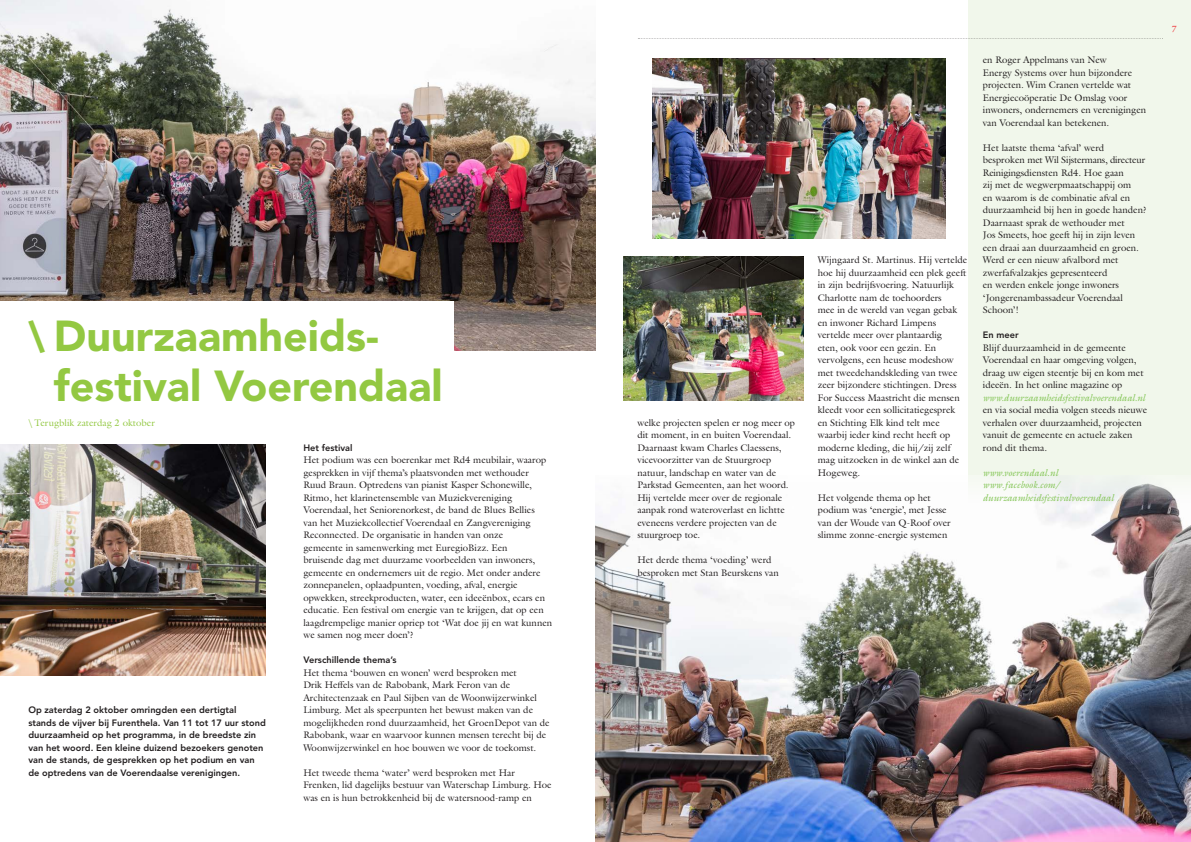
<style>
.page{position:relative;width:1191px;height:842px;background:#fff}
.page>*{position:absolute;margin:0;border:0;box-sizing:border-box;transform-origin:0 0}
.Kop_groot{font:900 43px "Avenir LT Std";color:#93c842}
.platte_tekst{font:9.6px/12.5px "Galliard Pro";color:#231f20}
.platte_tekst-2{font:italic 9.6px/12.5px "Galliard Pro";letter-spacing:-.01em;color:#83c555}
.platte_tekst_tabel{font:9.6px "Galliard Pro";color:#93c842}
.platte_tekst-3{font:800 9.2px/12.5px "Avenir LT Std";color:#231f20}
.t1{font:9px "Galliard Pro";color:#ee2e33}
.s1{font-size:40.5px}
</style>
<div class="page">
<div style="left:968px;top:0;width:223px;height:842px;background:#f1f7eb"></div>
<svg style="left:638px;top:38px;width:525px;height:1px"></svg>
<img style="left:652px;top:59px;width:293px;height:179px">
<img style="left:0;top:0;width:595px;height:351px">
<div style="left:0;top:301px;width:289px;height:499px;background:#fff"></div>
<img style="left:0;top:445px;width:266px;height:231px">
<img style="left:595px;top:483px;width:596px;height:359px">
<div style="left:289px;top:301px;width:165px;height:499px;background:#fff"></div>
<img style="left:624px;top:257px;width:179px;height:143px">
<p class="Kop_groot" style="left:28px;top:310px;width:352px"><span class="s1">\</span> Duurzaamheids-</p>
<p class="Kop_groot" style="left:54px;top:360px;width:390px">festival Voerendaal</p>
<p class="platte_tekst_tabel" style="left:29px;top:416px;width:127px">\ Terugblik zaterdag 2 oktober</p>
<p class="platte_tekst-3" style="left:303px;top:441px;width:51px">Het festival</p>
<p class="platte_tekst" style="left:303px;top:453px;width:250px">Het podium was een boerenkar met Rd4 meubilair, waarop gesprekken in vijf thema’s plaatsvonden met wethouder Ruud Braun. Optredens van pianist Kasper Schonewille, Ritmo, het klarinetensemble van Muziekvereniging Voerendaal, het Seniorenorkest, de band de Blues Bellies<br>van het Muziekcollectief Voerendaal en Zangvereniging Reconnected. De organisatie in handen van onze<br>gemeente in samenwerking met EuregioBizz. Een<br>bruisende dag met duurzame voorbeelden van inwoners, gemeente en ondernemers uit de regio. Met onder andere zonnepanelen, oplaadpunten, voeding, afval, energie opwekken, streekproducten, water, een ideeënbox, ecars en educatie. Een festival om energie van te krijgen, dat op een laagdrempelige manier opriep tot ‘Wat doe jij en wat kunnen we samen nog meer doen’?</p>
<p class="platte_tekst-3" style="left:303px;top:654px;width:95px">Verschillende thema’s</p>
<p class="platte_tekst" style="left:303px;top:666px;width:248px">Het thema ‘bouwen en wonen’ werd besproken met<br>Drik Heffels van de Rabobank, Mark Feron van de Architectenzaak en Paul Sijben van de Woonwijzerwinkel Limburg. Met als speerpunten het bewust maken van de mogelijkheden rond duurzaamheid, het GroenDepot van de Rabobank, waar en waarvoor kunnen mensen terecht bij de Woonwijzerwinkel en hoe bouwen we voor de toekomst.</p>
<p class="platte_tekst" style="left:303px;top:766px;width:250px">Het tweede thema ‘water’ werd besproken met Har<br>Frenken, lid dagelijks bestuur van Waterschap Limburg. Hoe was en is hun betrokkenheid bij de watersnood-ramp en</p>
<p class="platte_tekst-3" style="left:28px;top:704px;width:239px">Op zaterdag 2 oktober omringden een dertigtal stands de vijver bij Furenthela. Van 11 tot 17 uur stond duurzaamheid op het programma, in de breedste zin</p>
<p class="platte_tekst-3" style="left:28px;top:741px;width:237px">van het woord. Een kleine duizend bezoekers genoten van de stands, de gesprekken op het podium en van</p>
<p class="platte_tekst-3" style="left:28px;top:766px;width:213px">de optredens van de Voerendaalse verenigingen.</p>
<p class="platte_tekst" style="left:637px;top:416px;width:159px">welke projecten spelen er nog meer op dit moment, in en buiten Voerendaal.<br>Daarnaast kwam Charles Claessens, vicevoorzitter van de Stuurgroep natuur, landschap en water van de Parkstad Gemeenten, aan het woord.<br>Hij vertelde meer over de regionale aanpak rond wateroverlast en lichtte eveneens verdere projecten van de stuurgroep toe.</p>
<p class="platte_tekst" style="left:637px;top:553px;width:143px">Het derde thema ‘voeding’ werd besproken met Stan Beurskens van</p>
<p class="platte_tekst" style="left:818px;top:253px;width:151px">Wijngaard St. Martinus. Hij vertelde hoe hij duurzaamheid een plek geeft in zijn bedrijfsvoering. Natuurlijk<br>Charlotte nam de toehoorders<br>mee in de wereld van vegan gebak en inwoner Richard Limpens vertelde meer over plantaardig<br>eten, ook voor een gezin. En vervolgens, een heuse modeshow met tweedehandskleding van twee zeer bijzondere stichtingen. Dress<br>For Success Maastricht die mensen kleedt voor een sollicitatiegesprek en Stichting Elk kind telt mee waarbij ieder kind recht heeft op moderne kleding, die hij/zij zelf mag uitzoeken in de winkel aan de<br>Hogeweg.</p>
<p class="platte_tekst" style="left:818px;top:491px;width:134px">Het volgende thema op het podium was ‘energie’, met Jesse van der Woude van Q-Roof over slimme zonne-energie systemen</p>
<p class="platte_tekst" style="left:982px;top:53px;width:165px">en Roger Appelmans van New<br>Energy Systems over hun bijzondere projecten. Wim Cranen vertelde wat Energiecoöperatie De Omslag voor inwoners, ondernemers en verenigingen van Voerendaal kan betekenen.</p>
<p class="platte_tekst" style="left:982px;top:141px;width:165px">Het laatste thema ‘afval’ werd besproken met Wil Sijstermans, directeur Reinigingsdiensten Rd4. Hoe gaan<br>zij met de wegwerpmaatschappij om<br>en waarom is de combinatie afval en duurzaamheid bij hen in goede handen?<br>Daarnaast sprak de wethouder met</p>
<p class="platte_tekst" style="left:982px;top:228px;width:157px">Jos Smeets, hoe geeft hij in zijn leven een draai aan duurzaamheid en groen.</p>
<p class="platte_tekst" style="left:982px;top:253px;width:142px">Werd er een nieuw afvalbord met zwerfafvalzakjes gepresenteerd<br>en werden enkele jonge inwoners ‘Jongerenambassadeur Voerendaal<br>Schoon’!</p>
<p class="platte_tekst-3" style="left:982px;top:329px;width:37px">En meer</p>
<p class="platte_tekst" style="left:982px;top:341px;width:162px">Blijf duurzaamheid in de gemeente Voerendaal en haar omgeving volgen, draag uw eigen steentje bij en kom met ideeën. In het online magazine op</p>
<p class="platte_tekst-2" style="left:982px;top:391px;width:164px">www.duurzaamheidsfestivalvoerendaal.nl</p>
<p class="platte_tekst" style="left:982px;top:403px;width:166px">en via social media volgen steeds nieuwe verhalen over duurzaamheid, projecten</p>
<p class="platte_tekst" style="left:982px;top:428px;width:151px">vanuit de gemeente en actuele zaken rond dit thema.</p>
<p class="platte_tekst-2" style="left:982px;top:466px;width:77px">www.voerendaal.nl</p>
<p class="platte_tekst-2" style="left:982px;top:478px;width:132px">www.facebook.com/ duurzaamheidsfestivalvoerendaal</p>
<p class="t1" style="left:1171px;top:23px;width:7px">7</p>
</div>
